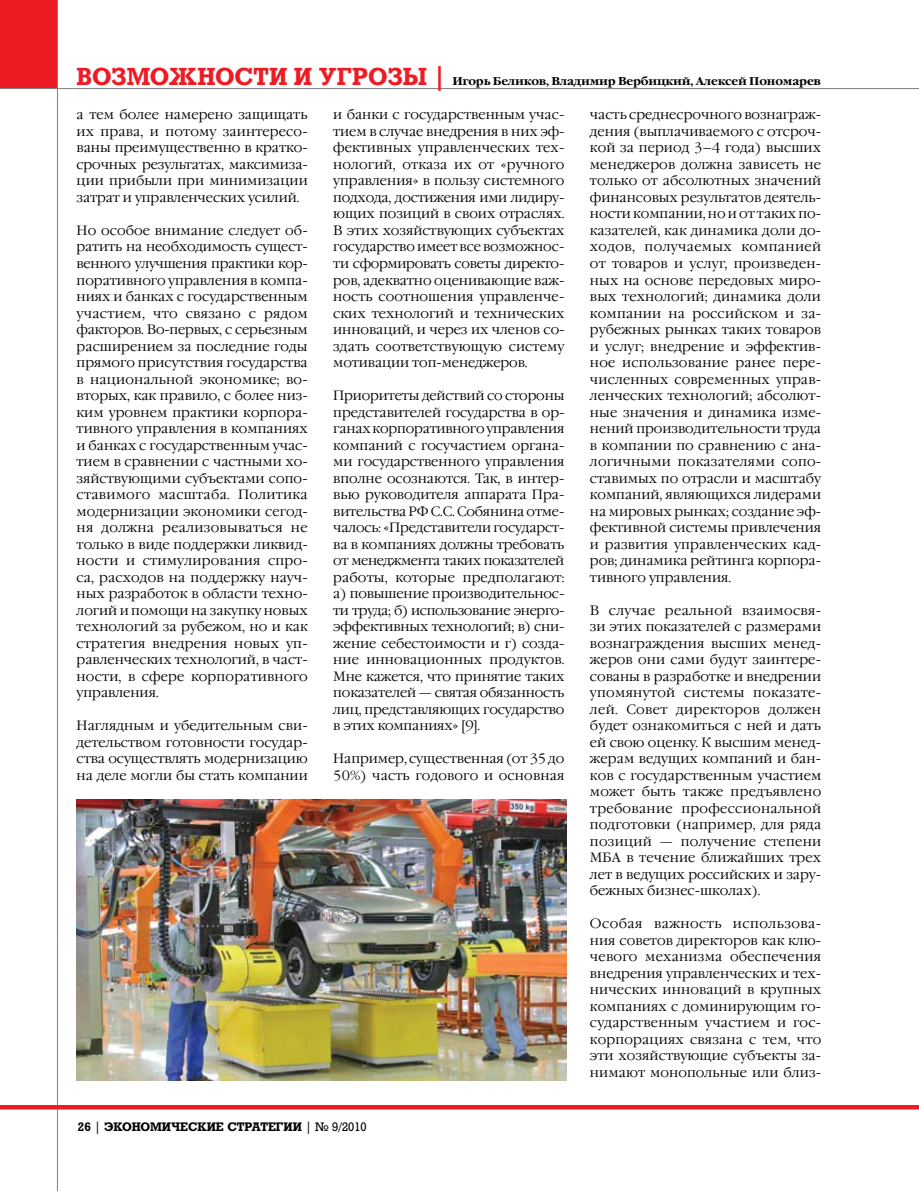
<style>
.page{position:relative;width:919px;height:1191px;background:#fff}
.page>*{position:absolute;margin:0;border:0;box-sizing:border-box;transform-origin:0 0}
.t1{font:300 13.5px/16.5px "Garamond C";color:#000;text-align:justify}
.t2{font:700 12px "Rodeo";color:#000}
.t3{font:700 11.25px "Garamond C";letter-spacing:-.015em;color:#000}
.s1{font-family:"Rodeo";font-size:24px;color:#ed1c24}
.s2{font-weight:400}
</style>
<div class="page">
<div style="left:0;top:0;width:58px;height:89px;background:#ed1c24"></div>
<hr style="left:57px;top:0;width:1px;height:1191px;background:#808284">
<hr style="left:0;top:88px;width:918px;height:1px;background:#808284">
<hr style="left:0;top:1105px;width:918px;height:4px;background:#ed1c24">
<img style="left:77px;top:800px;width:489px;height:280px">
<p class="t3" style="left:77px;top:75px;width:745px"><span class="s1">ВОЗМОЖНОСТИ И УГРОЗЫ |</span> Игорь Беликов, Владимир Вербицкий, Алексей Пономарев</p>
<p class="t1" style="left:333px;top:107px;width:233px">и банки с государственным учас&shy;тием в случае внедрения в них эф&shy;фективных управленческих тех&shy;нологий, отказа их от «ручного управления» в пользу системного подхода, достижения ими лидиру&shy;ющих позиций в своих отраслях.<br>В этих хозяйствующих субъектах государство имеет все возможнос&shy;ти сформировать советы директо&shy;ров, адекватно оценивающие важ&shy;ность соотношения управленче&shy;ских технологий и технических инноваций, и через их членов со&shy;здать соответствующую систему мотивации топ-менеджеров.</p>
<p class="t1" style="left:333px;top:388px;width:233px">Приоритеты действий со стороны представителей государства в ор&shy;ганах корпоративного управления компаний с госучастием органа&shy;ми государственного управления вполне осознаются. Так, в интер&shy;вью руководителя аппарата Пра&shy;вительства РФ С.С. Собянина отме&shy;чалось: «Представители государст&shy;ва в компаниях должны требовать от менеджмента таких показателей работы, которые предполагают: а) повышение производительнос&shy;ти труда; б) использование энерго&shy;эффективных технологий; в) сни&shy;жение себестоимости и г) созда&shy;ние инновационных продуктов.<br>Мне кажется, что принятие таких показателей — святая обязанность лиц, представляющих государство в этих компаниях» [9].</p>
<p class="t1" style="left:333px;top:751px;width:233px">Например, существенная (от 35 до<br>50%) часть годового и основная</p>
<p class="t1" style="left:77px;top:107px;width:233px">а тем более намерено защищать их права, и потому заинтересо&shy;ваны преимущественно в кратко&shy;срочных результатах, максимиза&shy;ции прибыли при минимизации затрат и управленческих усилий.</p>
<p class="t1" style="left:77px;top:223px;width:233px">Но особое внимание следует об&shy;ратить на необходимость сущест&shy;венного улучшения практики кор&shy;поративного управления в компа&shy;ниях и банках с государ-ственным участием, что связано с рядом факторов. Во-первых, с серьезным расширением за последние годы прямого присутствия государства в национальной экономике; во&shy;вторых, как правило, с более низ&shy;ким уровнем практики корпора&shy;тивного управления в компаниях и банках с государ-ственным учас&shy;тием в сравнении с частными хо&shy;зяйствующими субъектами сопо&shy;ставимого масштаба. Политика модернизации экономики сегод&shy;ня должна реализовываться не только в виде поддержки ликвид&shy;ности и стимулирования спро&shy;са, расходов на поддержку науч&shy;ных разработок в области техно&shy;логий и помощи на закупку новых технологий за рубежом, но и как стратегия внедрения новых уп&shy;равленческих технологий, в част&shy;ности, в сфере корпоративного управления.</p>
<p class="t1" style="left:77px;top:718px;width:233px">Наглядным и убедительным сви&shy;детельством готовности государ&shy;ства осуществлять модернизацию на деле могли бы стать компании</p>
<p class="t1" style="left:590px;top:107px;width:233px">часть среднесрочного вознаграж&shy;дения (выплачиваемого с отсроч&shy;кой за период 3–4 года) высших менеджеров должна зависеть не только от абсолютных значений финансовых результатов деятель&shy;ности компании, но и от таких по&shy;казателей, как динамика доли до&shy;ходов, получаемых компанией от товаров и услуг, произведен&shy;ных на основе передовых миро&shy;вых технологий; динамика доли компании на российском и за&shy;рубежных рынках таких товаров и услуг; внедрение и эффектив&shy;ное использование ранее пере&shy;численных современных управ&shy;ленческих технологий; абсолют&shy;ные значения и динамика изме&shy;нений производительности труда в компании по сравнению с ана&shy;логичными показателями сопо&shy;ставимых по отрасли и масштабу компаний, являющихся лидерами на мировых рынках; создание эф&shy;фективной системы привлечения и развития управленческих кад&shy;ров; динамика рейтинга корпора&shy;тивного управления.</p>
<p class="t1" style="left:590px;top:602px;width:233px">В случае реальной взаимосвя&shy;зи этих показателей с размерами вознаграждения высших менед&shy;жеров они сами будут заинтере&shy;сованы в разработке и внедрении упомянутой системы показате&shy;лей. Совет директоров должен будет ознакомиться с ней и дать ей свою оценку. К высшим менед&shy;жерам ведущих компаний и бан&shy;ков с государственным участием может быть также предъявлено требование профессиональной подготовки (например, для ряда позиций — получение степени МБА в течение ближайших трех лет в ведущих российских и зару&shy;бежных бизнес-школах).</p>
<p class="t1" style="left:590px;top:916px;width:233px">Особая важность использова&shy;ния советов директоров как клю&shy;чевого механизма обеспечения внедрения управленческих и тех&shy;нических инноваций в крупных компаниях с доминирующим го&shy;сударственным участием и гос&shy;корпорациях связана с тем, что эти хозяйствующие субъекты за&shy;нимают монопольные или близ-</p>
<p class="t2" style="left:78px;top:1119px;width:290px">26 <span class="s2">|</span> ЭКОНОМИЧЕСКИЕ СТРАТЕГИИ <span class="s2">| № 9/2010</span></p>
</div>
